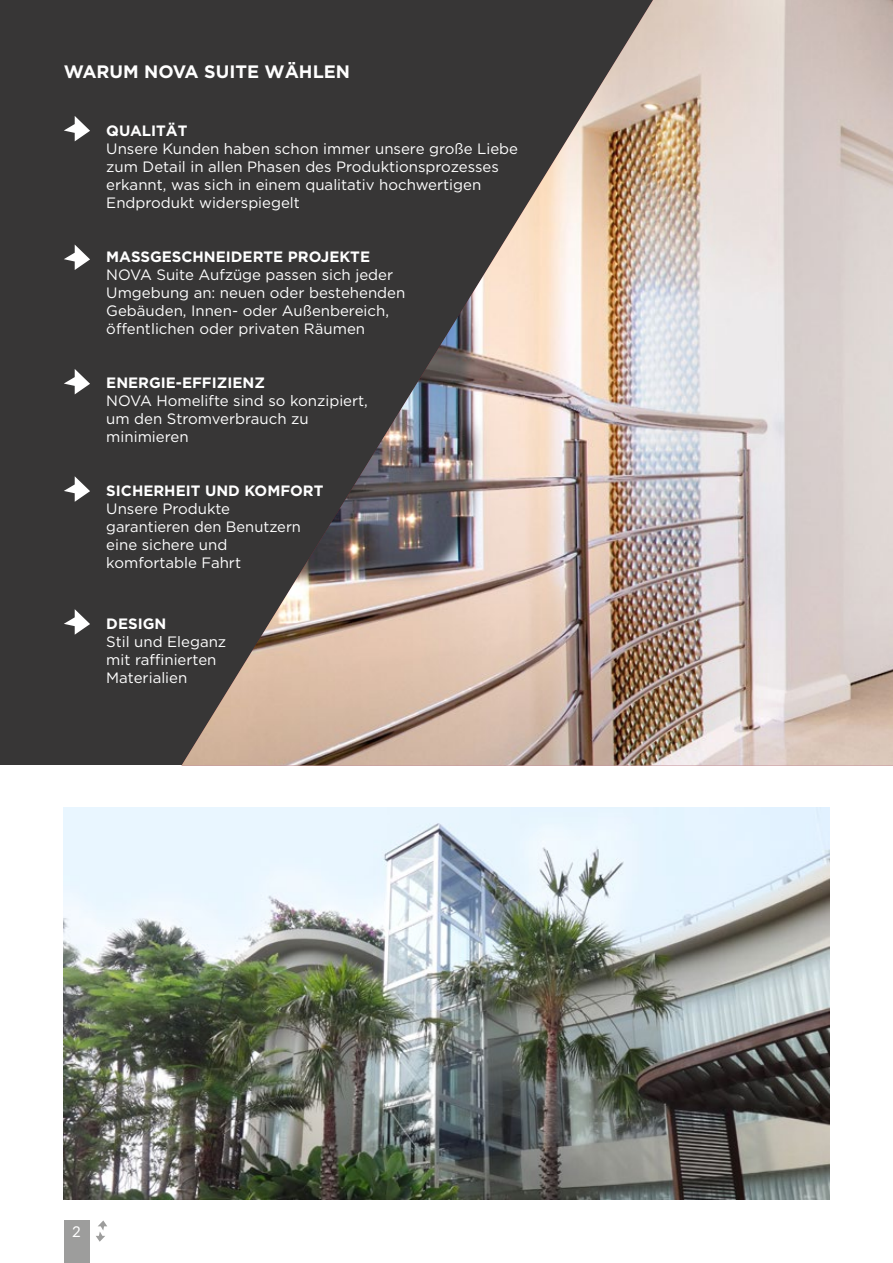
<style>
.page{position:relative;width:893px;height:1263px;background:#fff}
.page>*{position:absolute;margin:0;border:0;box-sizing:border-box;transform-origin:0 0}
.t1{font:700 18px "Gotham";color:#fff}
.t2{font:15px/18px "Gotham";color:#fff}
.t3{font:700 15px "Gotham";color:#fff}
.t4{font:15px "Lato";color:#fff}
</style>
<div class="page">
<div style="left:64px;top:1220px;width:25px;height:43px;background:#9d9d9c"></div>
<svg style="left:96px;top:1220px;width:11px;height:22px"></svg>
<div style="left:0;top:0;width:893px;height:764px;background:#373636"></div>
<img style="left:182px;top:0;width:711px;height:765px">
<img style="left:64px;top:808px;width:765px;height:391px">
<svg style="left:64px;top:116px;width:26px;height:25px"></svg>
<svg style="left:64px;top:244px;width:26px;height:26px"></svg>
<svg style="left:64px;top:369px;width:26px;height:25px"></svg>
<svg style="left:64px;top:476px;width:26px;height:26px"></svg>
<svg style="left:64px;top:609px;width:26px;height:26px"></svg>
<p class="t1" style="left:64px;top:61px;width:288px">WARUM NOVA SUITE WÄHLEN</p>
<p class="t3" style="left:106px;top:122px;width:83px">QUALITÄT</p>
<p class="t2" style="left:106px;top:139px;width:413px">Unsere Kunden haben schon immer unsere große Liebe zum Detail in allen Phasen des Produktionsprozesses erkannt, was sich in einem qualitativ hochwertigen Endprodukt widerspiegelt</p>
<p class="t3" style="left:106px;top:248px;width:265px">MASSGESCHNEIDERTE PROJEKTE</p>
<p class="t2" style="left:106px;top:265px;width:301px">NOVA Suite Aufzüge passen sich jeder Umgebung an: neuen oder bestehenden Gebäuden, Innen- oder Außenbereich, öffentlichen oder privaten Räumen</p>
<p class="t3" style="left:106px;top:374px;width:160px">ENERGIE-EFFIZIENZ</p>
<p class="t2" style="left:106px;top:391px;width:263px">NOVA Homelifte sind so konzipiert, um den Stromverbrauch zu minimieren</p>
<p class="t3" style="left:106px;top:482px;width:219px">SICHERHEIT UND KOMFORT</p>
<p class="t2" style="left:106px;top:499px;width:196px">Unsere Produkte garantieren den Benutzern eine sichere und komfortable Fahrt</p>
<p class="t3" style="left:106px;top:615px;width:62px">DESIGN</p>
<p class="t2" style="left:106px;top:632px;width:122px">Stil und Eleganz mit raffinierten<br>Materialien</p>
<p class="t4" style="left:72px;top:1221px;width:10px">2</p>
</div>
